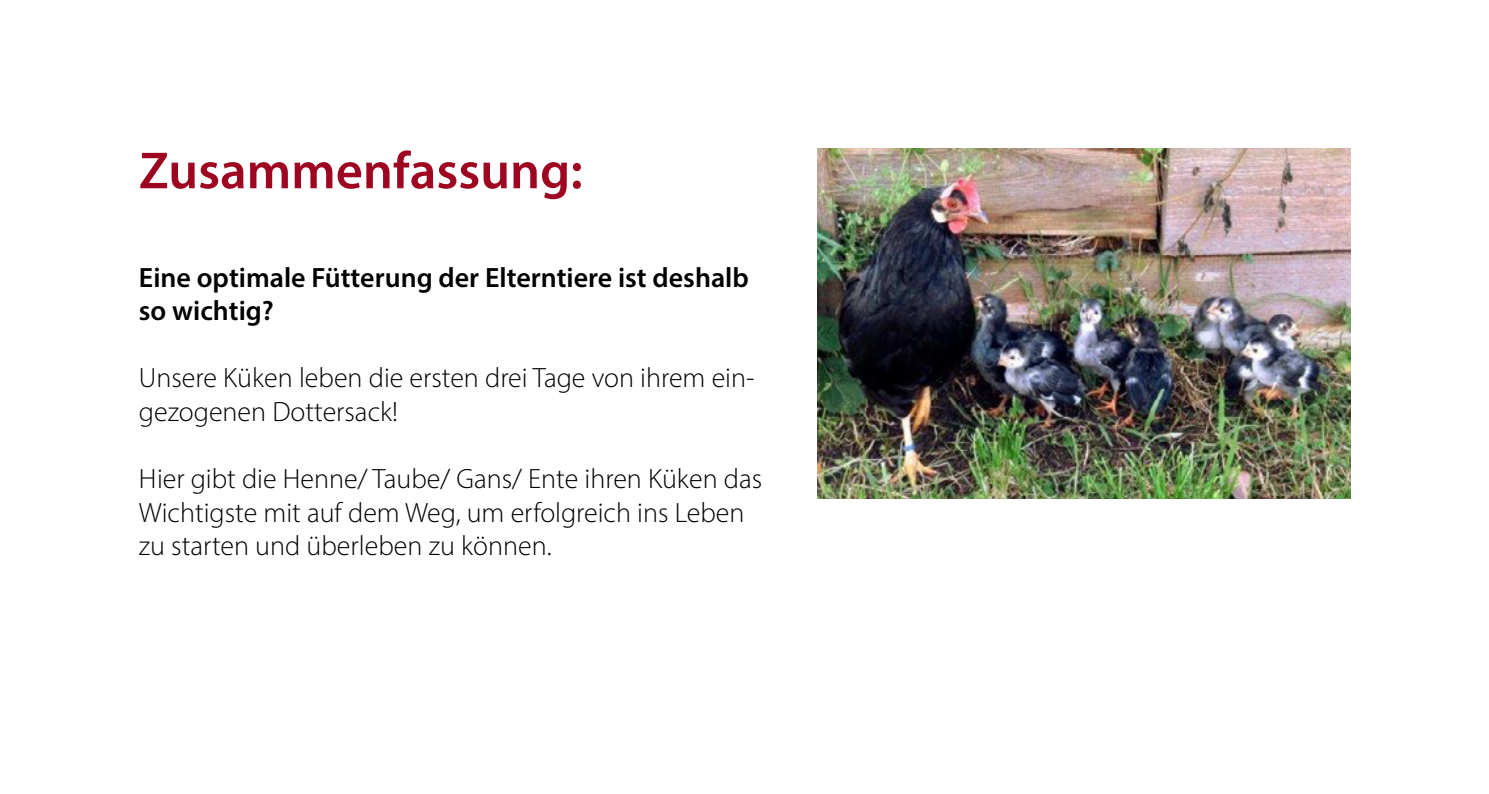
<style>
.page{position:relative;width:1489px;height:794px;background:#fff}
.page>*{position:absolute;margin:0;border:0;box-sizing:border-box;transform-origin:0 0}
.t1{font:600 52.5px "Myriad Pro";color:#9e0521}
.t2{font:300 28px/33.6px "Myriad Pro";color:#000}
.t3{font:600 28px/33.6px "Myriad Pro";color:#000}
</style>
<div class="page">
<img style="left:818px;top:149px;width:531px;height:349px">
<h1 class="t1" style="left:139px;top:137px;width:445px">Zusammenfassung:</h1>
<p class="t3" style="left:139px;top:259px;width:611px">Eine optimale Fütterung der Elterntiere ist deshalb so wichtig?</p>
<p class="t2" style="left:139px;top:361px;width:617px">Unsere Küken leben die ersten drei Tage von ihrem ein&shy;gezogenen Dottersack!</p>
<p class="t2" style="left:139px;top:462px;width:624px">Hier gibt die Henne/ Taube/ Gans/ Ente ihren Küken das<br>Wichtigste mit auf dem Weg, um erfolgreich ins Leben zu starten und überleben zu können.</p>
</div>
